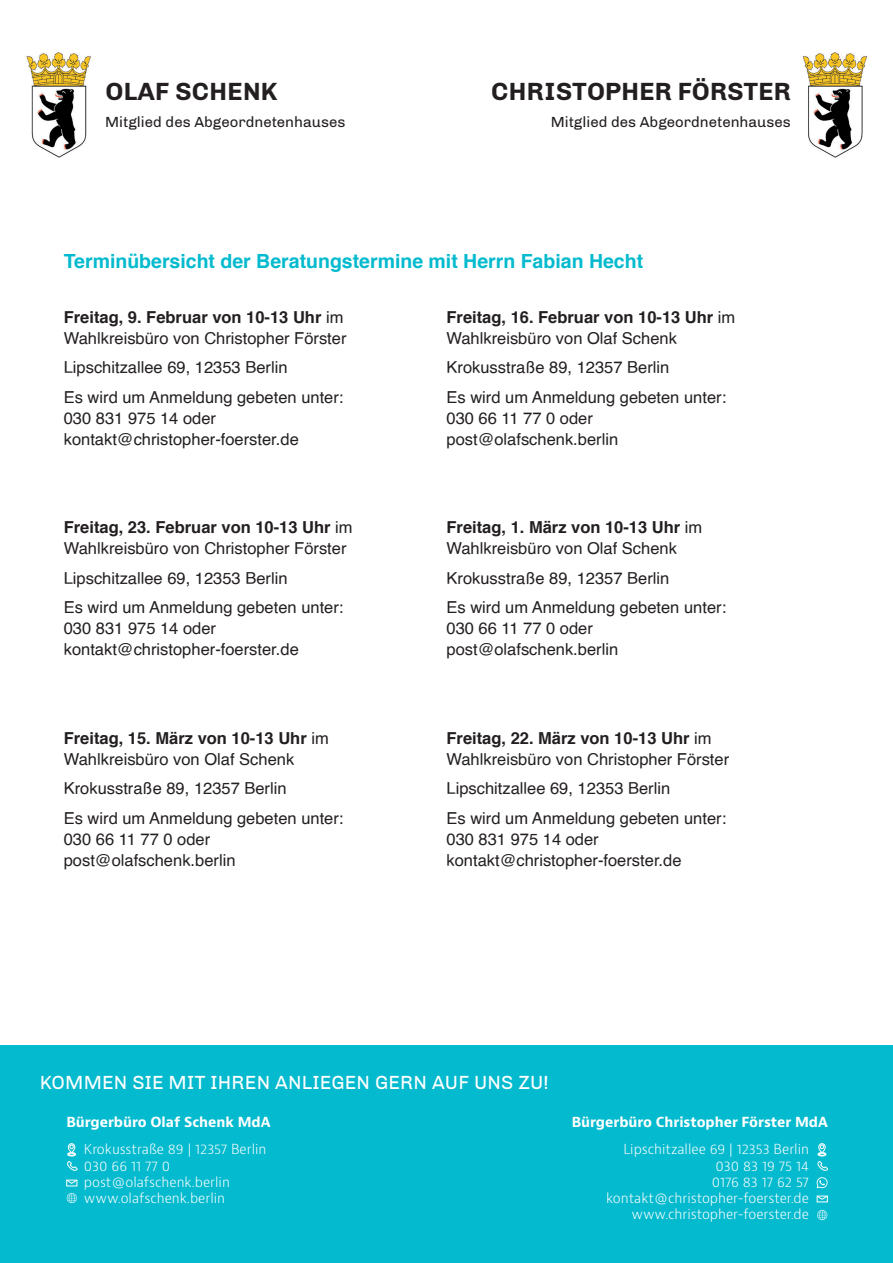
<style>
.page{position:relative;width:893px;height:1263px;background:#fff}
.page>*{position:absolute;margin:0;border:0;box-sizing:border-box;transform-origin:0 0}
.t1{font:700 25.5px "Chivo";letter-spacing:.01em;color:#231f20}
.t2{font:700 19.5px "Helvetica";color:#03bace}
.t3{font:19.5px "Chivo";letter-spacing:.01em;color:#fff}
.t4{font:16.5px/21px "Helvetica";color:#231f20}
.t5{font:700 16.5px/21px "Helvetica";color:#231f20}
.t6{font:15px "Chivo";color:#231f20}
.t7{font:300 13.5px/16.2px "Bernino Sans";color:#fff;text-align:right}
.t8{font:700 13.5px "Bernino Sans";color:#fff}
.s1{font-weight:700}
.s2{font-weight:400}
</style>
<div class="page">
<div style="left:0;top:1045px;width:893px;height:218px;background:#03bace"></div>
<svg style="left:816px;top:1195px;width:12px;height:5px"></svg>
<div style="left:817px;top:1196px;width:11px;height:6px;border:1px solid #fff"></div>
<svg style="left:817px;top:1210px;width:10px;height:10px"></svg>
<svg style="left:816px;top:1177px;width:12px;height:11px"></svg>
<svg style="left:817px;top:1143px;width:11px;height:28px"></svg>
<svg style="left:66px;top:1179px;width:12px;height:5px"></svg>
<div style="left:66px;top:1180px;width:11px;height:6px;border:1px solid #fff"></div>
<svg style="left:67px;top:1193px;width:10px;height:10px"></svg>
<svg style="left:67px;top:1143px;width:11px;height:28px"></svg>
<img style="left:26px;top:53px;width:65px;height:105px">
<img style="left:802px;top:53px;width:66px;height:105px">
<h1 class="t1" style="left:105px;top:76px;width:174px">OLAF SCHENK</h1>
<p class="t6" style="left:105px;top:113px;width:242px">Mitglied des Abgeordnetenhauses</p>
<h1 class="t1" style="left:491px;top:76px;width:301px">CHRISTOPHER FÖRSTER</h1>
<p class="t6" style="left:551px;top:113px;width:242px">Mitglied des Abgeordnetenhauses</p>
<p class="t2" style="left:64px;top:245px;width:581px">Terminübersicht der Beratungstermine mit Herrn Fabian Hecht</p>
<p class="t4" style="left:64px;top:307px;width:284px"><span class="s1">Freitag, 9. Februar von 10-13 Uhr</span> im<br>Wahlkreisbüro von Christopher Förster</p>
<p class="t4" style="left:64px;top:353px;width:281px;line-height:29.5px">Lipschitzallee 69, 12353 Berlin<br>Es wird um Anmeldung gebeten unter:</p>
<p class="t4" style="left:64px;top:408px;width:237px">030 831 975 14 oder kontakt@christopher-foerster.de</p>
<p class="t4" style="left:64px;top:518px;width:290px"><span class="s1">Freitag, 23. Februar von 10-13 Uhr</span> im<br>Wahlkreisbüro von Christopher Förster</p>
<p class="t4" style="left:64px;top:564px;width:281px;line-height:29.5px">Lipschitzallee 69, 12353 Berlin<br>Es wird um Anmeldung gebeten unter:</p>
<p class="t4" style="left:64px;top:619px;width:237px">030 831 975 14 oder kontakt@christopher-foerster.de</p>
<p class="t4" style="left:64px;top:728px;width:266px"><span class="s1">Freitag, 15. März von 10-13 Uhr</span> im<br>Wahlkreisbüro von Olaf Schenk</p>
<p class="t4" style="left:64px;top:774px;width:281px;line-height:29.5px">Krokusstraße 89, 12357 Berlin<br>Es wird um Anmeldung gebeten unter:</p>
<p class="t4" style="left:64px;top:829px;width:173px">030 66 11 77 0 oder post@olafschenk.berlin</p>
<p class="t5" style="left:446px;top:307px;width:290px">Freitag, 16. Februar von 10-13 Uhr <span class="s2">im<br>Wahlkreisbüro von Olaf Schenk</span></p>
<p class="t4" style="left:446px;top:353px;width:281px;line-height:29.5px">Krokusstraße 89, 12357 Berlin<br>Es wird um Anmeldung gebeten unter:</p>
<p class="t4" style="left:446px;top:408px;width:173px">030 66 11 77 0 oder post@olafschenk.berlin</p>
<p class="t4" style="left:446px;top:518px;width:257px"><span class="s1">Freitag, 1. März von 10-13 Uhr</span> im<br>Wahlkreisbüro von Olaf Schenk</p>
<p class="t4" style="left:446px;top:564px;width:281px;line-height:29.5px">Krokusstraße 89, 12357 Berlin<br>Es wird um Anmeldung gebeten unter:</p>
<p class="t4" style="left:446px;top:619px;width:173px">030 66 11 77 0 oder post@olafschenk.berlin</p>
<p class="t4" style="left:446px;top:728px;width:284px"><span class="s1">Freitag, 22. März von 10-13 Uhr</span> im<br>Wahlkreisbüro von Christopher Förster</p>
<p class="t4" style="left:446px;top:774px;width:281px;line-height:29.5px">Lipschitzallee 69, 12353 Berlin<br>Es wird um Anmeldung gebeten unter:</p>
<p class="t4" style="left:446px;top:829px;width:237px">030 831 975 14 oder kontakt@christopher-foerster.de</p>
<p class="t3" style="left:40px;top:1071px;width:511px">KOMMEN SIE MIT IHREN ANLIEGEN GERN AUF UNS ZU!</p>
<p class="t8" style="left:66px;top:1113px;width:206px">Bürgerbüro Olaf Schenk MdA</p>
<p class="t7" style="left:84px;top:1142px;width:184px;text-align:left">Krokusstraße 89 | 12357 Berlin<br>030 66 11 77 0 post@olafschenk.berlin www.olafschenk.berlin</p>
<p class="t8" style="left:572px;top:1113px;width:258px">Bürgerbüro Christopher Förster MdA</p>
<p class="t7" style="left:606px;top:1142px;width:204px">Lipschitzallee 69 | 12353 Berlin<br>030 83 19 75 14<br>0176 83 17 62 57 kontakt@christopher-foerster.de www.christopher-foerster.de</p>
</div>
